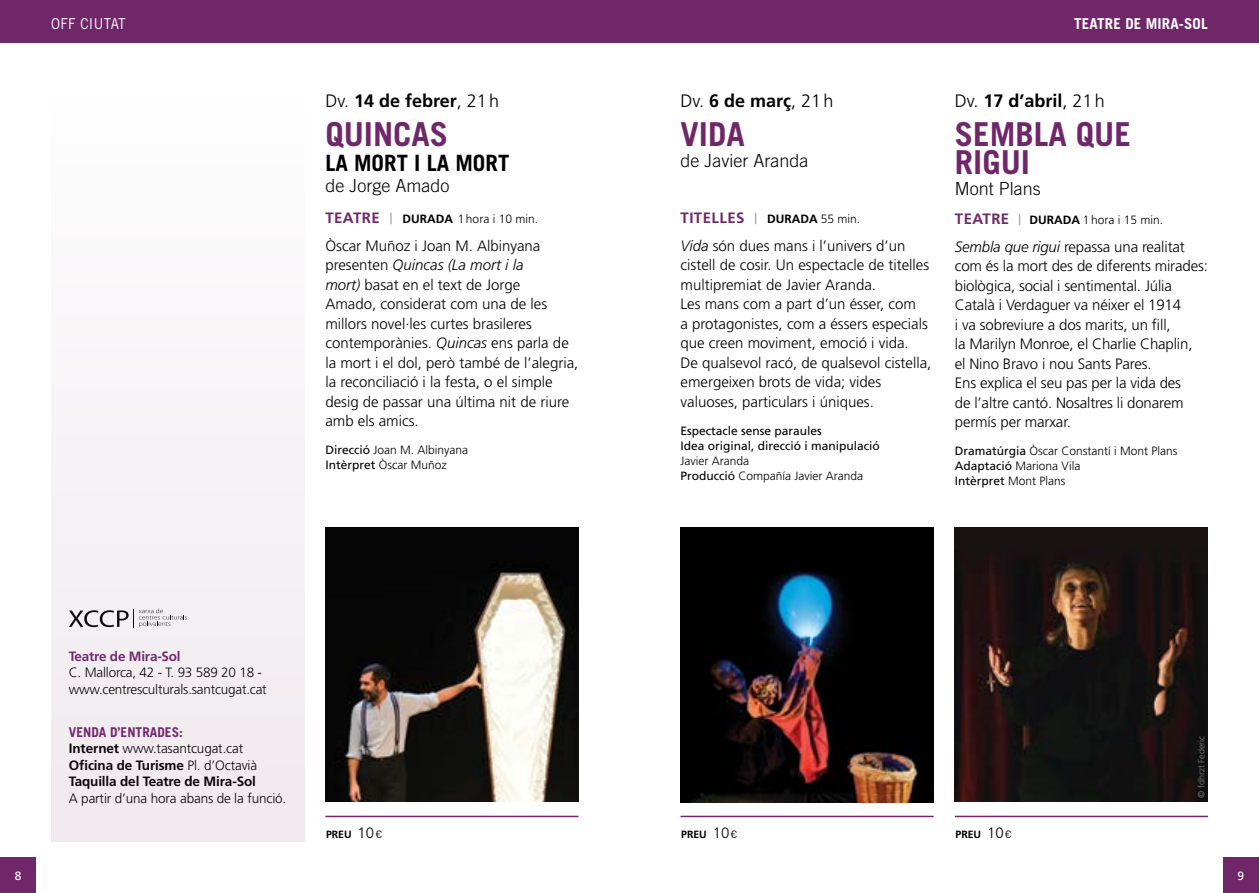
<style>
.page{position:relative;width:1259px;height:893px;background:#fff}
.page>*{position:absolute;margin:0;border:0;box-sizing:border-box;transform-origin:0 0}
.t1{font:700 33px/28.5px "Trade Gothic";color:#70276a}
.t2{font:700 22.5px "Trade Gothic";color:#000}
.t3{font:300 18px "Trade Gothic";color:#000}
.t4{font:700 18px "Frutiger";color:#000}
.t5{font:300 18px "Frutiger";color:#000}
.t6{font:300 15px/19.5px "Frutiger";color:#000}
.t7{font:700 15px "Trade Gothic";letter-spacing:.01em;color:#fff}
.t8{font:15px "Trade Gothic";letter-spacing:.02em;color:#fff;scale:.9 1}
.t9{font:300 13.5px/16.5px "Frutiger";letter-spacing:-.015em;color:#000}
.t10{font:700 13.5px/16.5px "Frutiger";letter-spacing:-.01em;color:#000}
.t11{font:700 13.5px "Trade Gothic";color:#70276a}
.t12{font:700 13.5px "Frutiger";letter-spacing:-.015em;color:#70276a}
.t13{font:300 12px/15px "Frutiger";color:#000}
.t14{font:12px/15px "Frutiger";color:#000}
.t15{font:12px "Frutiger";color:#fff}
.t16{font:700 10.5px "Frutiger";color:#000}
.t17{font:300 9px "Frutiger";color:#808285}
.s1{font-weight:300}
.s2{font-weight:700;font-size:15px;color:#70276a}
.s3{font-size:15px;color:#939598}
.s4{font-weight:700}
.s5{font-style:italic}
.s6{font-weight:400}
.s7{font-weight:700;color:#70276a}
.s8{color:#939598}
.s9{font-weight:700;font-size:12px}
.s10{font-size:12px}
.s11{font-weight:300;font-size:15px}
.s12{font-family:"DIN Pro";font-weight:400}
</style>
<div class="page">
<div style="left:0;top:857px;width:36px;height:36px;background:#70276a"></div>
<div style="left:1222px;top:857px;width:37px;height:36px;background:#70276a"></div>
<div style="left:0;top:0;width:1259px;height:43px;background:#70276a"></div>
<img style="left:325px;top:528px;width:253px;height:274px">
<img style="left:680px;top:528px;width:253px;height:275px">
<img style="left:955px;top:528px;width:253px;height:274px">
<hr style="left:325px;top:816px;width:253px;height:1px;background:#70276a">
<hr style="left:680px;top:816px;width:253px;height:1px;background:#70276a">
<hr style="left:955px;top:816px;width:253px;height:1px;background:#70276a">
<div style="left:51px;top:92px;width:253px;height:750px;background:#f6f2f5"></div>
<p class="t8" style="left:51px;top:15px;width:84px">OFF CIUTAT</p>
<p class="t7" style="left:1074px;top:15px;width:135px">TEATRE DE MIRA-SOL</p>
<p class="t4" style="left:325px;top:90px;width:175px"><span class="s1">Dv.</span> 14 de febrer<span class="s1">, 21h</span></p>
<h1 class="t1" style="left:325px;top:119px;width:124px">QUINCAS</h1>
<h2 class="t2" style="left:325px;top:149px;width:185px">LA MORT I LA MORT</h2>
<p class="t3" style="left:325px;top:175px;width:126px">de Jorge Amado</p>
<p class="t13" style="left:325px;top:211px;width:214px"><span class="s2">TEATRE</span> <span class="s3">|</span> <span class="s4">DURADA</span> 1hora i 10 min.</p>
<p class="t6" style="left:325px;top:236px;width:255px">Òscar Muñoz i Joan M. Albinyana presenten <span class="s5">Quincas (La mort i la<br>mort)</span> basat en el text de Jorge<br>Amado, considerat com una de les millors novel·les curtes brasileres contemporànies. <span class="s5">Quincas</span> ens parla de la mort i el dol, però també de l’alegria, la reconciliació i la festa, o el simple desig de passar una última nit de riure amb els amics.</p>
<p class="t13" style="left:325px;top:442px;width:144px"><span class="s6">Direcció</span> Joan M. Albinyana<br><span class="s6">Intèrpret</span> Òscar Muñoz</p>
<p class="t5" style="left:680px;top:90px;width:154px">Dv. <span class="s4">6 de març</span>, 21h</p>
<h1 class="t1" style="left:680px;top:119px;width:66px">VIDA</h1>
<p class="t3" style="left:680px;top:150px;width:129px">de Javier Aranda</p>
<p class="t6" style="left:680px;top:204px;width:226px;line-height:28px"><span class="s7">TITELLES</span> <span class="s8">|</span> <span class="s9">DURADA</span> <span class="s10">55 min.<br></span><span class="s5">Vida</span> són dues mans i l’univers d’un</p>
<p class="t6" style="left:680px;top:255px;width:252px">cistell de cosir. Un espectacle de titelles multipremiat de Javier Aranda.<br>Les mans com a part d’un ésser, com<br>a protagonistes, com a éssers especials que creen moviment, emoció i vida.<br>De qualsevol racó, de qualsevol cistella, emergeixen brots de vida; vides valuoses, particulars i úniques.</p>
<p class="t14" style="left:680px;top:423px;width:201px">Espectacle sense paraules<br>Idea original, direcció i manipulació</p>
<p class="t13" style="left:680px;top:453px;width:184px">Javier Aranda<br><span class="s6">Producció</span> Compañía Javier Aranda</p>
<p class="t4" style="left:955px;top:90px;width:151px"><span class="s1">Dv.</span> 17 d’abril<span class="s1">, 21h</span></p>
<h1 class="t1" style="left:955px;top:119px;width:178px">SEMBLA QUE<br>RIGUI</h1>
<p class="t3" style="left:955px;top:178px;width:88px">Mont Plans</p>
<p class="t13" style="left:955px;top:212px;width:210px"><span class="s2">TEATRE</span> <span class="s3">|</span> <span class="s4">DURADA</span> 1hora i 15 min.</p>
<p class="t6" style="left:955px;top:237px;width:254px"><span class="s5">Sembla que rigui</span> repassa una realitat com és la mort des de diferents mirades: biològica, social i sentimental. Júlia Català i Verdaguer va néixer el 1914<br>i va sobreviure a dos marits, un fill,<br>la Marilyn Monroe, el Charlie Chaplin,<br>el Nino Bravo i nou Sants Pares.<br>Ens explica el seu pas per la vida des<br>de l’altre cantó. Nosaltres li donarem permís per marxar.</p>
<p class="t13" style="left:955px;top:443px;width:224px"><span class="s6">Dramatúrgia</span> Òscar Constantí i Mont Plans<br><span class="s6">Adaptació</span> Mariona Vila<br><span class="s6">Intèrpret</span> Mont Plans</p>
<p class="t12" style="left:69px;top:648px;width:113px">Teatre de Mira-Sol</p>
<p class="t9" style="left:69px;top:664px;width:199px">C. Mallorca, 42 - T. 93 589 20 18 - www.centresculturals.santcugat.cat</p>
<p class="t11" style="left:69px;top:723px;width:116px">VENDA D’ENTRADES:</p>
<p class="t10" style="left:69px;top:740px;width:190px">Internet <span class="s1">www.tasantcugat.cat<br></span>Oficina de Turisme <span class="s1">Pl. d’Octavià<br></span>Taquilla del Teatre de Mira-Sol</p>
<p class="t9" style="left:69px;top:790px;width:219px">A partir d’una hora abans de la funció.</p>
<p class="t16" style="left:326px;top:828px;width:58px">PREU <span class="s11">10</span><span class="s12">€</span></p>
<p class="t16" style="left:681px;top:828px;width:58px">PREU <span class="s11">10</span><span class="s12">€</span></p>
<p class="t16" style="left:955px;top:828px;width:58px">PREU <span class="s11">10</span><span class="s12">€</span></p>
<p class="t17" style="left:1196px;top:798px;width:64px;rotate:-90deg">© fdhrzt Federic</p>
<p class="t15" style="left:15px;top:868px;width:8px">8</p>
<p class="t15" style="left:1237px;top:868px;width:8px">9</p>
</div>
